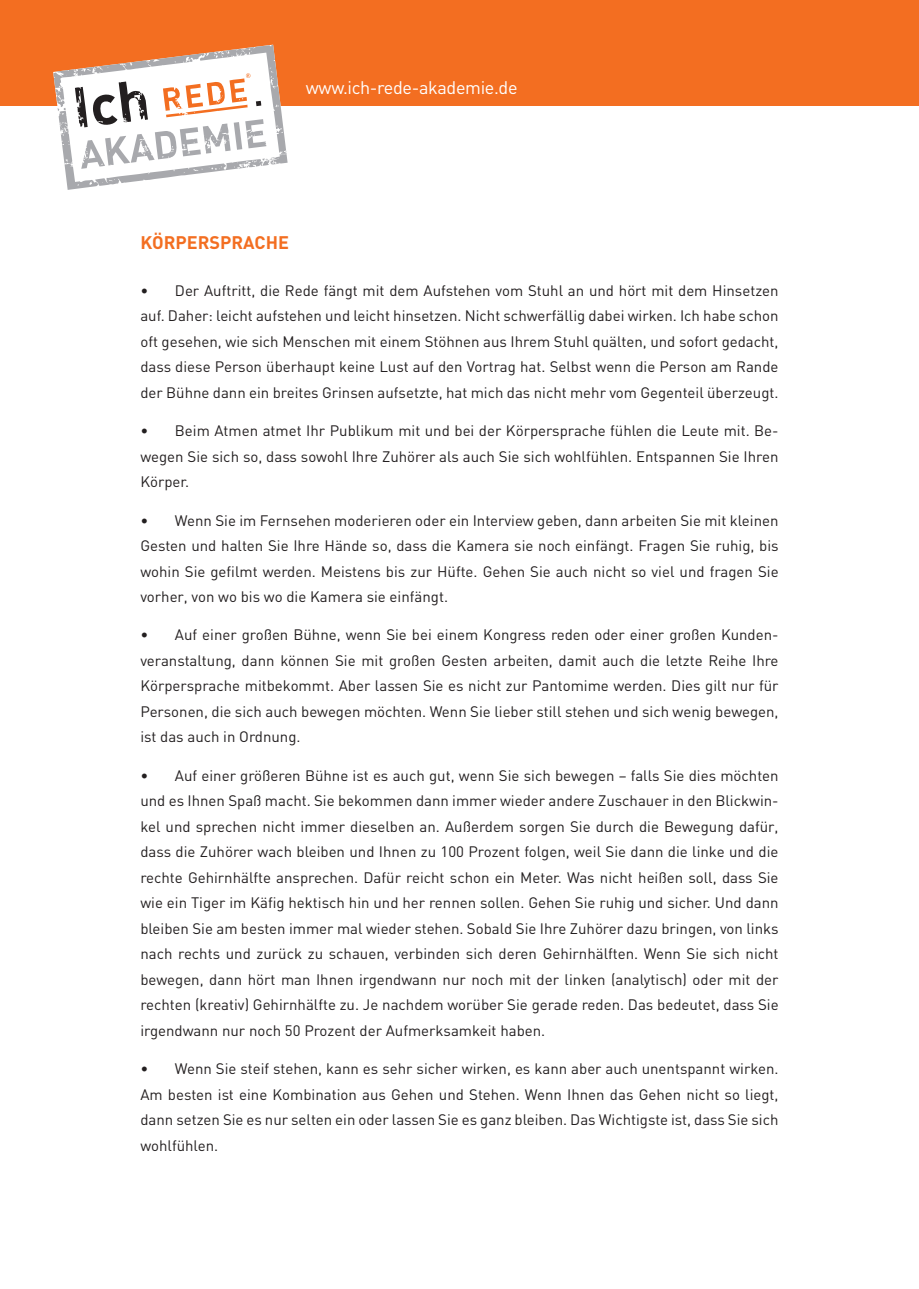
<style>
.page{position:relative;width:919px;height:1289px;background:#fff}
.page>*{position:absolute;margin:0;border:0;box-sizing:border-box;transform-origin:0 0}
.t1{font:18px "DIN";letter-spacing:-.02em;color:#fff}
.t2{font:700 18px "DIN";color:#f36e21}
.t3{font:15px/25.5px "DIN";color:#231f20;text-align:justify}
</style>
<div class="page">
<div style="left:0;top:0;width:918px;height:105px;background:#f36e21"></div>
<svg style="left:53px;top:45px;width:234px;height:145px"></svg>
<p class="t1" style="left:306px;top:76px;width:213px">www.ich-rede-akademie.de</p>
<p class="t2" style="left:140px;top:231px;width:150px">KÖRPERSPRACHE</p>
<p class="t3" style="left:140px;top:277px;width:639px">• Der Auftritt, die Rede fängt mit dem Aufstehen vom Stuhl an und hört mit dem Hinsetzen auf. Daher: leicht aufstehen und leicht hinsetzen. Nicht schwerfällig dabei wirken. Ich habe schon oft gesehen, wie sich Menschen mit einem Stöhnen aus Ihrem Stuhl quälten, und sofort gedacht, dass diese Person überhaupt keine Lust auf den Vortrag hat. Selbst wenn die Person am Rande der Bühne dann ein breites Grinsen aufsetzte, hat mich das nicht mehr vom Gegenteil überzeugt.</p>
<p class="t3" style="left:140px;top:418px;width:639px">• Beim Atmen atmet Ihr Publikum mit und bei der Körpersprache fühlen die Leute mit. Be&shy;wegen Sie sich so, dass sowohl Ihre Zuhörer als auch Sie sich wohlfühlen. Entspannen Sie Ihren Körper.</p>
<p class="t3" style="left:140px;top:507px;width:639px">• Wenn Sie im Fernsehen moderieren oder ein Interview geben, dann arbeiten Sie mit kleinen Gesten und halten Sie Ihre Hände so, dass die Kamera sie noch einfängt. Fragen Sie ruhig, bis wohin Sie gefilmt werden. Meistens bis zur Hüfte. Gehen Sie auch nicht so viel und fragen Sie vorher, von wo bis wo die Kamera sie einfängt.</p>
<p class="t3" style="left:140px;top:622px;width:639px">• Auf einer großen Bühne, wenn Sie bei einem Kongress reden oder einer großen Kunden&shy;veranstaltung, dann können Sie mit großen Gesten arbeiten, damit auch die letzte Reihe Ihre Körpersprache mitbekommt. Aber lassen Sie es nicht zur Pantomime werden. Dies gilt nur für Personen, die sich auch bewegen möchten. Wenn Sie lieber still stehen und sich wenig bewegen, ist das auch in Ordnung.</p>
<p class="t3" style="left:140px;top:762px;width:639px">• Auf einer größeren Bühne ist es auch gut, wenn Sie sich bewegen – falls Sie dies möchten und es Ihnen Spaß macht. Sie bekommen dann immer wieder andere Zuschauer in den Blickwin&shy;kel und sprechen nicht immer dieselben an. Außerdem sorgen Sie durch die Bewegung dafür, dass die Zuhörer wach bleiben und Ihnen zu 100 Prozent folgen, weil Sie dann die linke und die rechte Gehirnhälfte ansprechen. Dafür reicht schon ein Meter. Was nicht heißen soll, dass Sie wie ein Tiger im Käfig hektisch hin und her rennen sollen. Gehen Sie ruhig und sicher. Und dann bleiben Sie am besten immer mal wieder stehen. Sobald Sie Ihre Zuhörer dazu bringen, von links nach rechts und zurück zu schauen, verbinden sich deren Gehirnhälften. Wenn Sie sich nicht bewegen, dann hört man Ihnen irgendwann nur noch mit der linken (analytisch) oder mit der rechten (kreativ) Gehirnhälfte zu. Je nachdem worüber Sie gerade reden. Das bedeutet, dass Sie irgendwann nur noch 50 Prozent der Aufmerksamkeit haben.</p>
<p class="t3" style="left:140px;top:1055px;width:639px">• Wenn Sie steif stehen, kann es sehr sicher wirken, es kann aber auch unentspannt wirken.<br>Am besten ist eine Kombination aus Gehen und Stehen. Wenn Ihnen das Gehen nicht so liegt, dann setzen Sie es nur selten ein oder lassen Sie es ganz bleiben. Das Wichtigste ist, dass Sie sich wohlfühlen.</p>
</div>
